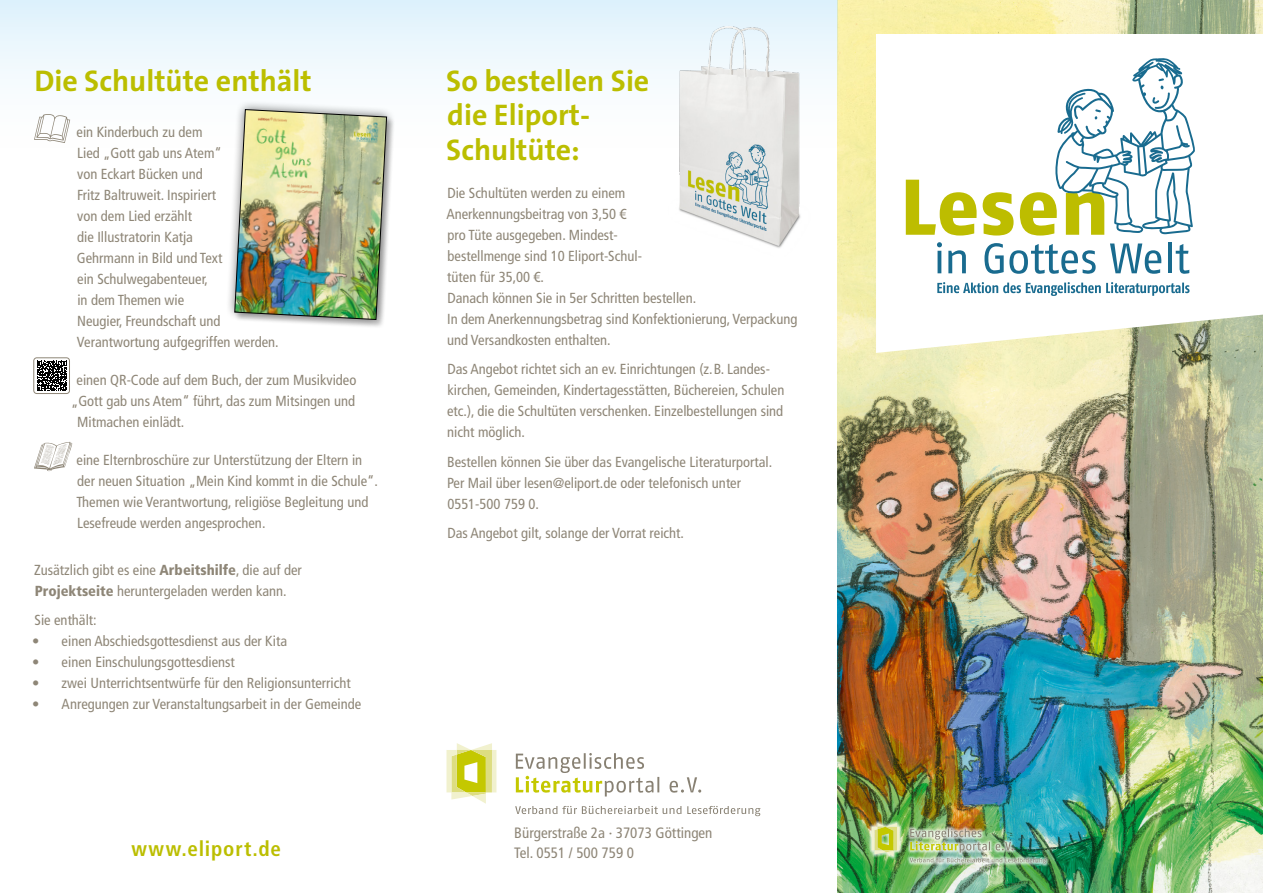
<style>
.page{position:relative;width:1263px;height:893px;background:#fff}
.page>*{position:absolute;margin:0;border:0;box-sizing:border-box;transform-origin:0 0}
._01_oberüber{font:700 30px/34.5px "The Sans";color:#bbbe00}
.WWW{font:700 condensed 21px "Frutiger LT Std";letter-spacing:.04em;color:#bbbe00}
._03_fließ{font:condensed 15px "Frutiger LT Std";color:#8e8677}
._03_fließ-2{font:condensed 14.55px/21px "Frutiger LT Std";color:#8e8677}
.Aufzählung{font:condensed 14.55px/21px "Frutiger LT Std";color:#8e8677}
.s1{font-weight:900}
</style>
<div class="page">
<img style="left:838px;top:0;width:425px;height:893px">
<div style="left:0;top:0;width:838px;height:370px;background:linear-gradient(to bottom,#edf7fd,#fff)"></div>
<img style="left:224px;top:99px;width:173px;height:231px">
<svg style="left:876px;top:190px;width:387px;height:163px"></svg>
<div style="left:876px;top:34px;width:387px;height:156px;background:#fff"></div>
<div style="left:868px;top:819px;width:182px;height:48px;background:#fff;opacity:.75"></div>
<img style="left:910px;top:828px;width:136px;height:35px">
<hr style="left:897px;top:827px;width:2px;height:23px;background:#f1f1ce">
<svg style="left:872px;top:823px;width:25px;height:34px"></svg>
<svg style="left:34px;top:113px;width:37px;height:30px"></svg>
<svg style="left:34px;top:442px;width:39px;height:30px"></svg>
<div style="left:34px;top:358px;width:36px;height:36px;background:#fff;border-radius:3px"></div>
<svg style="left:37px;top:361px;width:30px;height:30px"></svg>
<div style="left:33px;top:357px;width:37px;height:37px;border:1px solid #8e8677;border-radius:3px"></div>
<svg style="left:937px;top:242px;width:5px;height:31px"></svg>
<svg style="left:948px;top:250px;width:18px;height:23px"></svg>
<svg style="left:984px;top:243px;width:112px;height:31px"></svg>
<svg style="left:1110px;top:243px;width:52px;height:31px"></svg>
<svg style="left:1167px;top:243px;width:4px;height:30px"></svg>
<svg style="left:1176px;top:244px;width:13px;height:30px"></svg>
<svg style="left:937px;top:282px;width:252px;height:14px"></svg>
<svg style="left:906px;top:58px;width:289px;height:178px"></svg>
<img style="left:656px;top:14px;width:161px;height:242px">
<svg style="left:515px;top:806px;width:245px;height:10px"></svg>
<svg style="left:516px;top:753px;width:185px;height:43px"></svg>
<hr style="left:492px;top:750px;width:4px;height:42px;background:#f1f1ce">
<svg style="left:446px;top:743px;width:46px;height:61px"></svg>
<p class="_01_oberüber" style="left:34px;top:62px;width:279px">Die Schultüte enthält</p>
<p class="Aufzählung" style="left:77px;top:122px;width:204px">ein Kinderbuch zu dem<br>Lied „Gott gab uns Atem“<br>von Eckart Bücken und<br>Fritz Baltruweit. Inspiriert<br>von dem Lied erzählt<br>die Illustratorin Katja<br>Gehrmann in Bild und Text<br>ein Schulwegabenteuer,<br>in dem Themen wie<br>Neugier, Freundschaft und<br>Verantwortung aufgegriffen werden.</p>
<p class="Aufzählung" style="left:77px;top:370px;width:281px">einen QR-Code auf dem Buch, der zum Musikvideo</p>
<p class="Aufzählung" style="left:71px;top:391px;width:285px">„Gott gab uns Atem“ führt, das zum Mitsingen und</p>
<p class="Aufzählung" style="left:77px;top:412px;width:109px">Mitmachen einlädt.</p>
<p class="Aufzählung" style="left:76px;top:450px;width:303px">eine Elternbroschüre zur Unterstützung der Eltern in der neuen Situation „Mein Kind kommt in die Schule“.<br>Themen wie Verantwortung, religiöse Begleitung und Lesefreude werden angesprochen.</p>
<p class="_03_fließ-2" style="left:34px;top:559px;width:269px">Zusätzlich gibt es eine <span class="s1">Arbeitshilfe</span>, die auf der<br><span class="s1">Projektseite</span> heruntergeladen werden kann.</p>
<p class="_03_fließ-2" style="left:35px;top:610px;width:64px">Sie enthält:</p>
<p class="Aufzählung" style="left:32px;top:631px;width:256px">• einen Abschiedsgottesdienst aus der Kita</p>
<p class="Aufzählung" style="left:32px;top:652px;width:204px">• einen Einschulungsgottesdienst</p>
<p class="Aufzählung" style="left:32px;top:673px;width:320px">• zwei Unterrichtsentwürfe für den Religionsunterricht</p>
<p class="Aufzählung" style="left:32px;top:694px;width:331px">• Anregungen zur Veranstaltungsarbeit in der Gemeinde</p>
<p class="_01_oberüber" style="left:446px;top:62px;width:205px">So bestellen Sie die Eliport-<br>Schultüte:</p>
<p class="_03_fließ-2" style="left:446px;top:182px;width:196px">Die Schultüten werden zu einem<br>Anerkennungsbeitrag von 3,50 € pro Tüte ausgegeben. Mindest&shy;bestellmenge sind 10 Eliport-Schul&shy;tüten für 35,00 €.</p>
<p class="_03_fließ-2" style="left:447px;top:287px;width:250px">Danach können Sie in 5er Schritten bestellen.</p>
<p class="_03_fließ-2" style="left:447px;top:308px;width:352px">In dem Anerkennungsbetrag sind Konfektionierung, Verpackung und Versandkosten enthalten.</p>
<p class="_03_fließ-2" style="left:447px;top:359px;width:339px">Das Angebot richtet sich an ev. Einrichtungen (z.B. Landes&shy;kirchen, Gemeinden, Kindertagesstätten, Büchereien, Schulen etc.), die die Schultüten verschenken. Einzelbestellungen sind nicht möglich.</p>
<p class="_03_fließ-2" style="left:447px;top:451px;width:327px">Bestellen können Sie über das Evangelische Literaturportal.</p>
<p class="_03_fließ-2" style="left:447px;top:472px;width:295px">Per Mail über lesen@eliport.de oder telefonisch unter<br>0551-500 759 0.</p>
<p class="_03_fließ-2" style="left:447px;top:523px;width:238px">Das Angebot gilt, solange der Vorrat reicht.</p>
<p class="_03_fließ" style="left:514px;top:824px;width:200px">Bürgerstraße 2a · 37073 Göttingen</p>
<p class="WWW" style="left:131px;top:837px;width:151px">www.eliport.de</p>
<p class="_03_fließ" style="left:514px;top:844px;width:121px">Tel. 0551 / 500 759 0</p>
</div>
